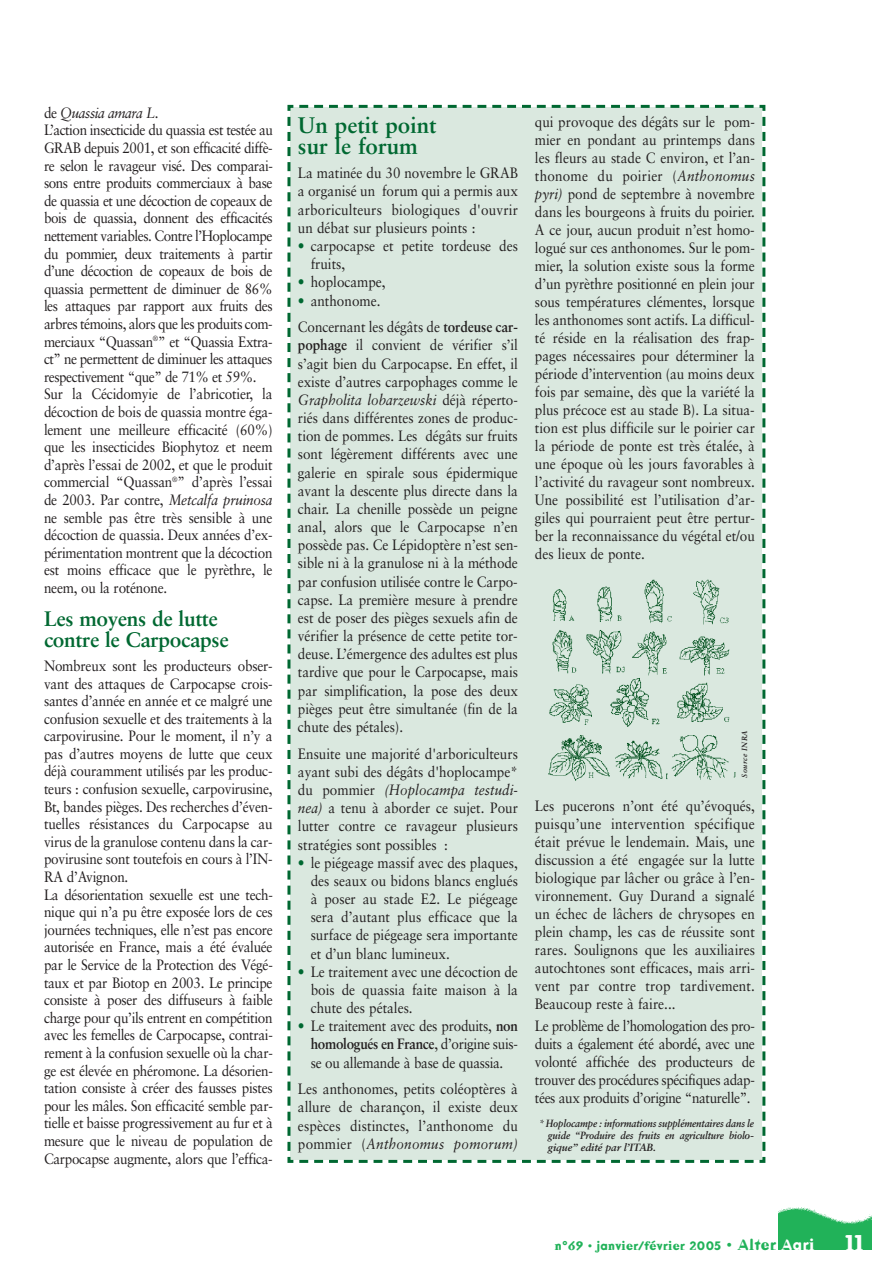
<style>
.page{position:relative;width:893px;height:1263px;background:#fff}
.page>*{position:absolute;margin:0;border:0;box-sizing:border-box;transform-origin:0 0}
.t1{font:700 22.5px/21.1px "Sabon";color:#006831}
.t2{font:700 21px/20.5px "Sabon";letter-spacing:-.015em;color:#006831}
.t3{font:700 21px "Dead History";color:#fff}
.t4{font:15px/18.1px "Sabon";letter-spacing:-.015em;color:#231f20;text-align:justify;scale:.9 1}
.t5{font:15px/17.5px "Sabon";letter-spacing:-.035em;color:#231f20;scale:.9 1}
.t6{font:700 12px "Dead History";letter-spacing:.03em;color:#21b259}
.t7{font:italic 700 10.5px/12px "Sabon";letter-spacing:-.01em;color:#231f20;text-align:justify;scale:.9 1}
.t8{font:italic 700 7.5px "Sabon";letter-spacing:.055em;color:#231f20}
.s1{font-style:italic}
.s2{color:#006831}
.s3{font-weight:700}
.s4{font-size:15px}
.s5{font-size:15px;color:#fff}
</style>
<div class="page">
<img style="left:779px;top:1207px;width:93px;height:43px">
<div style="left:287px;top:104px;width:479px;height:1059px;background:#dae8df"></div>
<img style="left:536px;top:574px;width:213px;height:212px">
<p class="t5" style="left:44px;top:105px;width:256px">de <span class="s1">Quassia amara L</span>.<br>L’action insecticide du quassia est testée au GRAB depuis 2001, et son efficacité diffè&shy;re selon le ravageur visé. Des comparai&shy;sons entre produits commerciaux à base de quassia et une décoction de copeaux de bois de quassia, donnent des efficacités nettement variables. Contre l’Hoplocampe du pommier, deux traitements à partir d’une décoction de copeaux de bois de quassia permettent de diminuer de 86% les attaques par rapport aux fruits des arbres témoins, alors que les produits com&shy;merciaux “Quassan<sup>®</sup>” et “Quassia Extra&shy;ct” ne permettent de diminuer les attaques respectivement “que” de 71% et 59%.<br>Sur la Cécidomyie de l’abricotier, la décoction de bois de quassia montre éga&shy;lement une meilleure efficacité (60%) que les insecticides Biophytoz et neem d’après l’essai de 2002, et que le produit commercial “Quassan<sup>®</sup>” d’après l’essai de 2003. Par contre, <span class="s1">Metcalfa pruinosa </span>ne semble pas être très sensible à une décoction de quassia. Deux années d’ex&shy;périmentation montrent que la décoction est moins efficace que le pyrèthre, le neem, ou la roténone.</p>
<h2 class="t2" style="left:44px;top:610px;width:186px">Les moyens de lutte contre le Carpocapse</h2>
<p class="t4" style="left:44px;top:658px;width:256px;line-height:17.5px;text-align:left">Nombreux sont les producteurs obser&shy;vant des attaques de Carpocapse crois&shy;santes d’année en année et ce malgré une confusion sexuelle et des traitements à la carpovirusine. Pour le moment, il n’y a pas d’autres moyens de lutte que ceux déjà couramment utilisés par les produc&shy;teurs : confusion sexuelle, carpovirusine, Bt, bandes pièges. Des recherches d’éven&shy;tuelles résistances du Carpocapse au virus de la granulose contenu dans la car&shy;povirusine sont toutefois en cours à l’IN-RA d’Avignon.<br>La désorientation sexuelle est une tech&shy;nique qui n’a pu être exposée lors de ces journées techniques, elle n’est pas encore autorisée en France, mais a été évaluée par le Service de la Protection des Végé&shy;taux et par Biotop en 2003. Le principe consiste à poser des diffuseurs à faible charge pour qu’ils entrent en compétition avec les femelles de Carpocapse, contrai&shy;rement à la confusion sexuelle où la char&shy;ge est élevée en phéromone. La désorien&shy;tation consiste à créer des fausses pistes pour les mâles. Son efficacité semble par&shy;tielle et baisse progressivement au fur et à mesure que le niveau de population de Carpocapse augmente, alors que l’effica-</p>
<h1 class="t1" style="left:298px;top:116px;width:140px">Un petit point sur le forum</h1>
<p class="t4" style="left:298px;top:165px;width:246px">La matinée du 30 novembre le GRAB a organisé un forum qui a permis aux arboriculteurs biologiques d'ouvrir un débat sur plusieurs points :</p>
<p class="t4" style="left:311px;top:238px;width:232px;text-indent:-13px"><span class="s2">•</span> carpocapse et petite tordeuse des fruits,</p>
<p class="t4" style="left:298px;top:274px;width:99px"><span class="s2">•</span> hoplocampe,</p>
<p class="t4" style="left:298px;top:288px;width:246px;line-height:26.7px"><span class="s2">•</span> anthonome.<br>Concernant les dégâts de <span class="s3">tordeuse car-</span></p>
<p class="t4" style="left:298px;top:337px;width:246px"><span class="s3">pophage</span> il convient de vérifier s’il s’agit bien du Carpocapse. En effet, il existe d’autres carpophages comme le <span class="s1">Grapholita lobarzewski</span> déjà réperto&shy;riés dans différentes zones de produc&shy;tion de pommes. Les dégâts sur fruits sont légèrement différents avec une galerie en spirale sous épidermique avant la descente plus directe dans la chair. La chenille possède un peigne anal, alors que le Carpocapse n’en possède pas. Ce Lépidoptère n’est sen&shy;sible ni à la granulose ni à la méthode par confusion utilisée contre le Carpo&shy;capse. La première mesure à prendre est de poser des pièges sexuels afin de vérifier la présence de cette petite tor&shy;deuse. L’émergence des adultes est plus tardive que pour le Carpocapse, mais par simplification, la pose des deux pièges peut être simultanée (fin de la chute des pétales).</p>
<p class="t4" style="left:298px;top:745px;width:246px">Ensuite une majorité d'arboriculteurs ayant subi des dégâts d'hoplocampe* du pommier <span class="s1">(Hoplocampa testudi&shy;nea)</span> a tenu à aborder ce sujet. Pour lutter contre ce ravageur plusieurs stratégies sont possibles :</p>
<p class="t4" style="left:311px;top:855px;width:232px;text-indent:-13px"><span class="s2">•</span> le piégeage massif avec des plaques, des seaux ou bidons blancs englués à poser au stade E2. Le piégeage sera d’autant plus efficace que la surface de piégeage sera importante et d’un blanc lumineux.</p>
<p class="t4" style="left:311px;top:964px;width:232px;text-indent:-13px"><span class="s2">•</span> Le traitement avec une décoction de bois de quassia faite maison à la chute des pétales.</p>
<p class="t4" style="left:311px;top:1018px;width:232px;text-indent:-13px"><span class="s2">•</span> Le traitement avec des produits, <span class="s3">non homologués en France</span>, d’origine suis&shy;se ou allemande à base de quassia.</p>
<p class="t4" style="left:298px;top:1081px;width:246px">Les anthonomes, petits coléoptères à allure de charançon, il existe deux espèces distinctes, l’anthonome du pommier (<span class="s1">Anthonomus pomorum)</span></p>
<p class="t4" style="left:535px;top:114px;width:246px">qui provoque des dégâts sur le pom&shy;mier en pondant au printemps dans les fleurs au stade C environ, et l’an&shy;thonome du poirier (<span class="s1">Anthonomus pyri)</span> pond de septembre à novembre dans les bourgeons à fruits du poirier.<br>A ce jour, aucun produit n’est homo&shy;logué sur ces anthonomes. Sur le pom&shy;mier, la solution existe sous la forme d’un pyrèthre positionné en plein jour sous températures clémentes, lorsque les anthonomes sont actifs. La difficul&shy;té réside en la réalisation des frap&shy;pages nécessaires pour déterminer la période d’intervention (au moins deux fois par semaine, dès que la variété la plus précoce est au stade B). La situa&shy;tion est plus difficile sur le poirier car la période de ponte est très étalée, à une époque où les jours favorables à l’activité du ravageur sont nombreux.<br>Une possibilité est l’utilisation d’ar&shy;giles qui pourraient peut être pertur&shy;ber la reconnaissance du végétal et/ou des lieux de ponte.</p>
<p class="t8" style="left:741px;top:778px;width:49px;rotate:-90deg">Source INRA</p>
<p class="t4" style="left:535px;top:798px;width:246px">Les pucerons n’ont été qu’évoqués, puisqu’une intervention spécifique était prévue le lendemain. Mais, une discussion a été engagée sur la lutte biologique par lâcher ou grâce à l’en&shy;vironnement. Guy Durand a signalé un échec de lâchers de chrysopes en plein champ, les cas de réussite sont rares. Soulignons que les auxiliaires autochtones sont efficaces, mais arri&shy;vent par contre trop tardivement.<br>Beaucoup reste à faire...</p>
<p class="t4" style="left:535px;top:1018px;width:246px">Le problème de l’homologation des pro&shy;duits a également été abordé, avec une volonté affichée des producteurs de trouver des procédures spécifiques adap&shy;tées aux produits d’origine “naturelle”.</p>
<p class="t7" style="left:548px;top:1118px;width:231px;text-indent:-9px">* Hoplocampe : informations supplémentaires dans le guide “Produire des fruits en agriculture biolo&shy;gique” edité par l’ITAB.</p>
<p class="t6" style="left:555px;top:1239px;width:261px">n°69 • janvier/février 2005 <span class="s4">• Alter</span> <span class="s5">Agri</span></p>
<h2 class="t3" style="left:846px;top:1230px;width:20px">11</h2>
</div>
